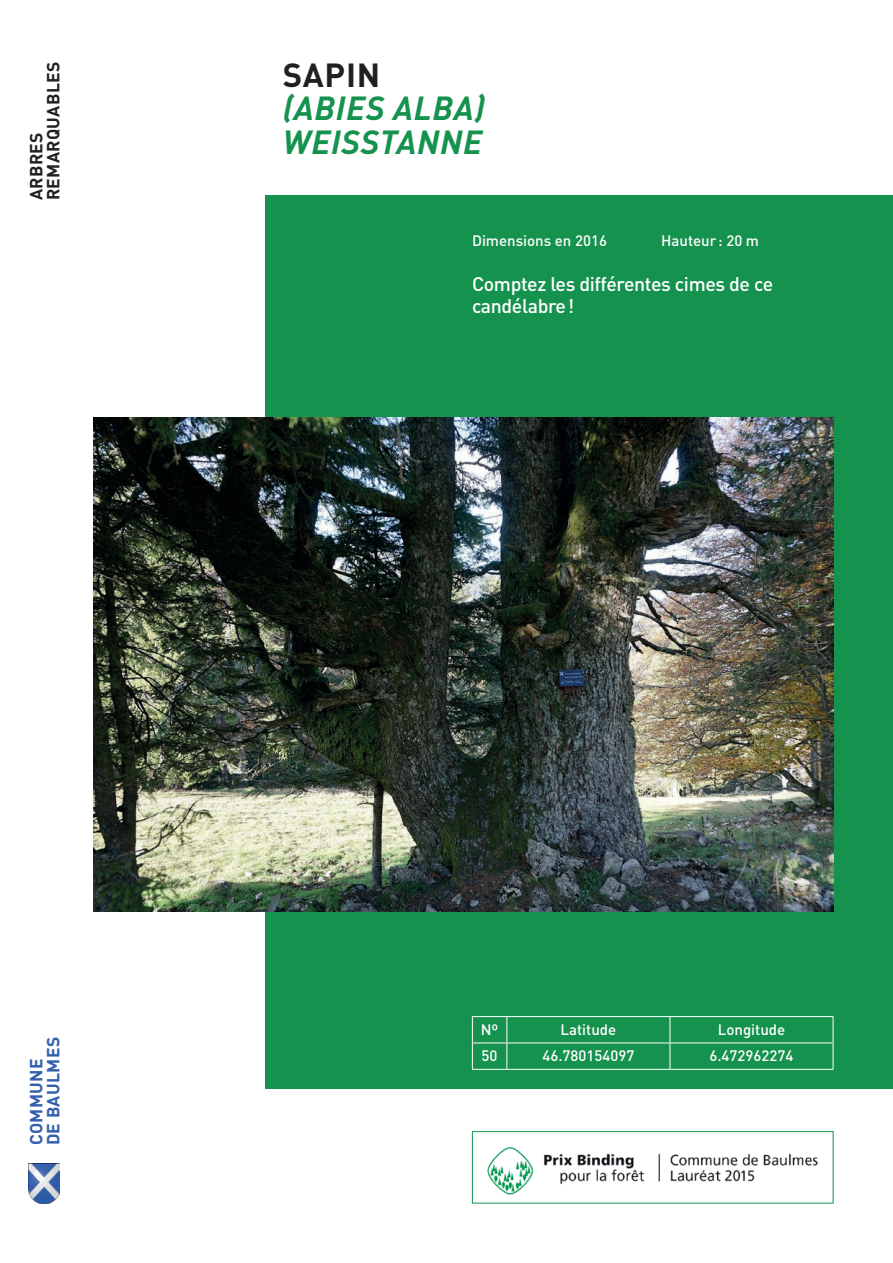
<style>
.page{position:relative;width:893px;height:1263px;background:#fff}
.page>*{position:absolute;margin:0;border:0;box-sizing:border-box;transform-origin:0 0}
.t1{font:33px/33.3px "DIN Bold Italic Alt";letter-spacing:.02em;color:#15924e}
.t2{font:700 33px "DIN";letter-spacing:.02em;color:#231f20}
.t3{font:500 19.5px/22.5px "DIN";letter-spacing:-.02em;color:#fff}
.t4{font:700 17.4px/16.8px "DIN";letter-spacing:.02em;color:#231f20}
.t5{font:700 17.4px/16.8px "DIN";letter-spacing:.02em;color:#3260ad}
.t6{font:500 15px "DIN";color:#fff}
</style>
<div class="page">
<div style="left:266px;top:196px;width:627px;height:893px;background:#15924e"></div>
<img style="left:28px;top:1163px;width:32px;height:40px">
<img style="left:487px;top:1147px;width:331px;height:48px">
<div style="left:472px;top:1131px;width:361px;height:72px;border:1px solid #15924e"></div>
<hr style="left:472px;top:1016px;width:35px;height:1px;background:#fff">
<hr style="left:507px;top:1016px;width:163px;height:1px;background:#fff">
<hr style="left:670px;top:1016px;width:163px;height:1px;background:#fff">
<hr style="left:472px;top:1042px;width:35px;height:1px;background:#fff">
<svg style="left:472px;top:1017px;width:1px;height:52px"></svg>
<hr style="left:507px;top:1042px;width:163px;height:1px;background:#fff">
<svg style="left:506px;top:1017px;width:1px;height:52px"></svg>
<hr style="left:670px;top:1042px;width:163px;height:1px;background:#fff">
<svg style="left:670px;top:1017px;width:1px;height:52px"></svg>
<svg style="left:833px;top:1017px;width:1px;height:52px"></svg>
<hr style="left:472px;top:1069px;width:35px;height:1px;background:#fff">
<hr style="left:507px;top:1069px;width:163px;height:1px;background:#fff">
<hr style="left:670px;top:1069px;width:163px;height:1px;background:#fff">
<img style="left:94px;top:418px;width:739px;height:494px">
<p class="t4" style="left:27px;top:200px;width:140px;rotate:-90deg">ARBRES<br>REMARQUABLES</p>
<h1 class="t2" style="left:283px;top:53px;width:99px">SAPIN</h1>
<h1 class="t1" style="left:283px;top:90px;width:204px">(ABIES ALBA)<br>WEISSTANNE</h1>
<p class="t6" style="left:472px;top:231px;width:136px">Dimensions en 2016</p>
<p class="t6" style="left:661px;top:231px;width:99px">Hauteur : 20 m</p>
<h2 class="t3" style="left:472px;top:272px;width:303px">Comptez les différentes cimes de ce candélabre!</h2>
<p class="t5" style="left:27px;top:1145px;width:110px;rotate:-90deg">COMMUNE<br>DE BAULMES</p>
<p class="t6" style="left:481px;top:1020px;width:19px">Nº</p>
<p class="t6" style="left:561px;top:1020px;width:57px">Latitude</p>
<p class="t6" style="left:718px;top:1020px;width:69px">Longitude</p>
<p class="t6" style="left:482px;top:1046px;width:17px">50</p>
<p class="t6" style="left:542px;top:1046px;width:94px">46.780154097</p>
<p class="t6" style="left:709px;top:1046px;width:86px">6.472962274</p>
</div>
